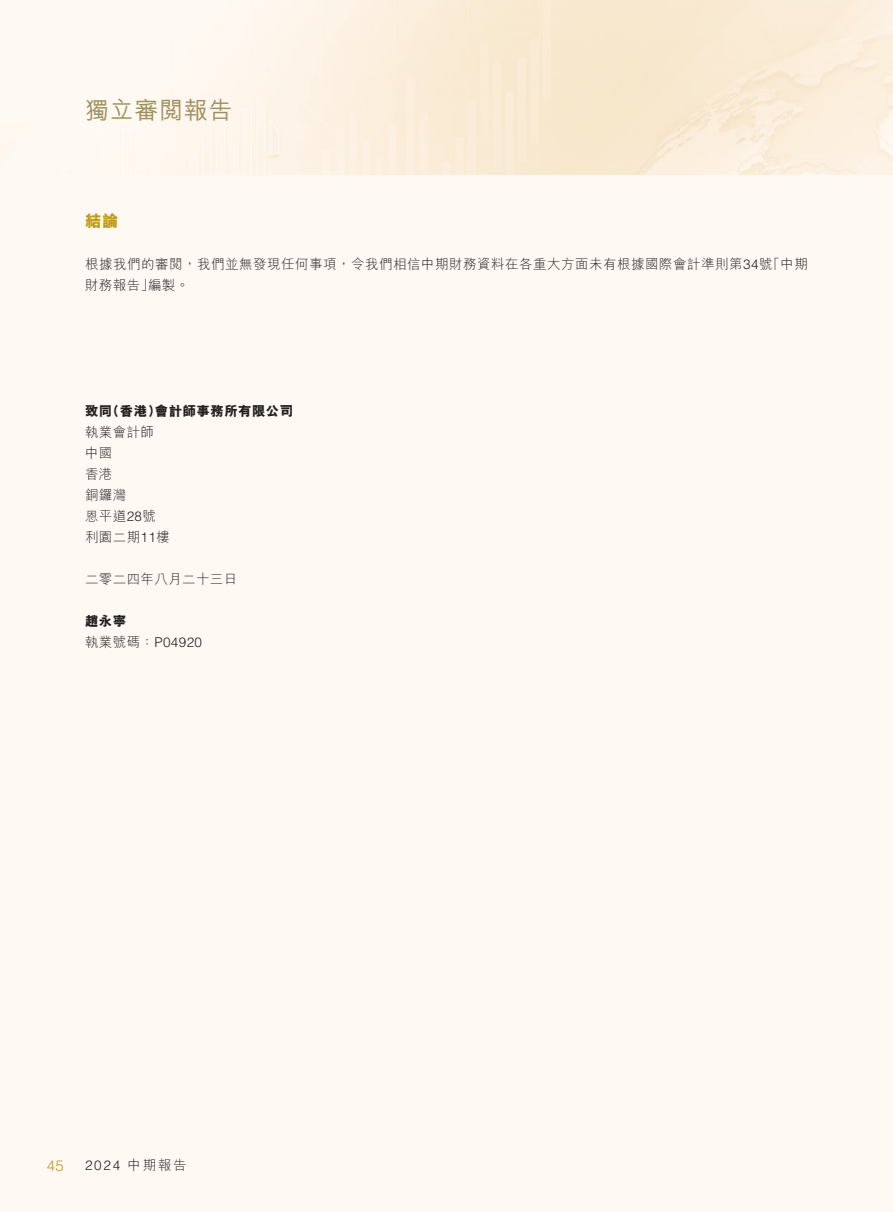
<style>
.page{position:relative;width:893px;height:1212px;background:#fff9f4}
.page>*{position:absolute;margin:0;border:0;box-sizing:border-box;transform-origin:0 0}
.t1{font:500 24px "M Hei HK";letter-spacing:.03em;color:#9f905b}
.t2{font:800 16.5px "M Hei HK";color:#c29b1b}
.t3{font:300 15px "Helvetica LT Std";color:#c29b1b}
.t4{font:300 13.5px/21px "M Hei HK";letter-spacing:.035em;color:#231f20}
.t5{font:800 13.5px "M Hei HK";letter-spacing:.03em;color:#231f20}
.t6{font:300 13.5px "Helvetica LT Std";letter-spacing:.03em;color:#231f20}
.s1{font-family:"Helvetica LT Std"}
.s2{font-family:"M Hei HK"}
</style>
<div class="page">
<h1 class="t1" style="left:85px;top:93px;width:149px">獨立審閱報告</h1>
<p class="t2" style="left:85px;top:213px;width:35px">結論</p>
<p class="t4" style="left:148px;top:254px;width:661px;text-indent:-63px">根據我們的審閱，我們並無發現任何事項，令我們相信中期財務資料在各重大方面未有根據國際會計準則第<span class="s1">34</span> 「號中期編製。</p>
<p class="t4" style="left:85px;top:275px;width:71px">財務報告」</p>
<p class="t5" style="left:155px;top:405px;width:140px">會計師事務所有限公司</p>
<p class="t5" style="left:106px;top:405px;width:56px">（香港）</p>
<p class="t5" style="left:85px;top:405px;width:29px">致同</p>
<p class="t4" style="left:85px;top:422px;width:86px">執業會計師中國<br>香港<br>銅鑼灣<br>恩平道<span class="s1">28</span>號利園二期<span class="s1">11</span>樓</p>
<p class="t4" style="left:85px;top:569px;width:154px">二零二四年八月二十三日</p>
<p class="t5" style="left:85px;top:615px;width:43px">趙永寧</p>
<p class="t6" style="left:85px;top:634px;width:119px"><span class="s2">執業號碼：</span>P04920</p>
<p class="t3" style="left:47px;top:1156px;width:18px">45</p>
<p class="t6" style="left:85px;top:1157px;width:37px">2024</p>
<p class="t4" style="left:127px;top:1155px;width:61px">中期報告</p>
</div>
